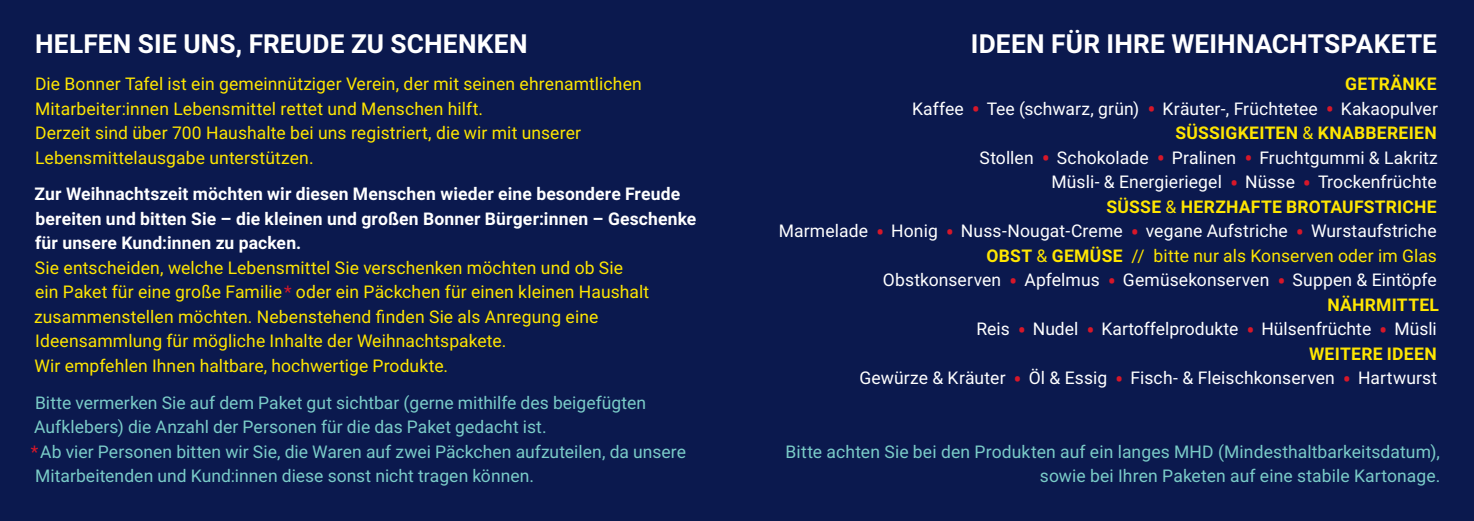
<style>
.page{position:relative;width:1474px;height:521px;background:#fff}
.page>*{position:absolute;margin:0;border:0;box-sizing:border-box;transform-origin:0 0}
.t1{font:700 26.25px "Roboto";letter-spacing:.005em;color:#fff}
.t2{font:17.5px/24.5px "Roboto";letter-spacing:.01em;color:#ffe601}
.t3{font:17.5px/24.5px "Roboto";letter-spacing:.005em;color:#fff;text-align:right}
.t4{font:17.5px/24.5px "Roboto";letter-spacing:.005em;color:#7accc8}
.t5{font:700 17.5px/24.5px "Roboto";letter-spacing:.01em;color:#fff}
.s1{color:#d71729}
.s2{font-weight:700;color:#ffe601}
.s3{font-size:24.5px;color:#d71729}
.s4{color:#ffe601}
</style>
<div class="page">
<div style="left:0;top:0;width:1473px;height:521px;background:#0b194e"></div>
<h1 class="t1" style="left:35px;top:26px;width:494px">HELFEN SIE UNS, FREUDE ZU SCHENKEN</h1>
<p class="t2" style="left:35px;top:71px;width:608px">Die Bonner Tafel ist ein gemeinnütziger Verein, der mit seinen ehrenamtlichen Mitarbeiter:innen Lebensmittel rettet und Menschen hilft.<br>Derzeit sind über 700 Haushalte bei uns registriert, die wir mit unserer Lebensmittelausgabe unterstützen.</p>
<p class="t5" style="left:35px;top:181px;width:663px">Zur Weihnachtszeit möchten wir diesen Menschen wieder eine besondere Freude bereiten und bitten Sie – die kleinen und großen Bonner Bürger:innen – Geschenke für unsere Kund:innen zu packen.</p>
<p class="t2" style="left:34px;top:255px;width:616px">Sie entscheiden, welche Lebensmittel Sie verschenken möchten und ob Sie ein Paket für eine große Familie <span class="s1">*</span> oder ein Päckchen für einen kleinen Haushalt zusammenstellen möchten. Nebenstehend finden Sie als Anregung eine Ideensammlung für mögliche Inhalte der Weihnachtspakete.<br>Wir empfehlen Ihnen haltbare, hochwertige Produkte.</p>
<p class="t4" style="left:31px;top:390px;width:657px">Bitte vermerken Sie auf dem Paket gut sichtbar (gerne mithilfe des beigefügten Aufklebers) die Anzahl der Personen für die das Paket gedacht ist.<br><span class="s1">*</span> Ab vier Personen bitten wir Sie, die Waren auf zwei Päckchen aufzuteilen, da unsere Mitarbeitenden und Kund:innen diese sonst nicht tragen können.</p>
<h1 class="t1" style="left:971px;top:26px;width:467px">IDEEN FÜR IHRE WEIHNACHTSPAKETE</h1>
<p class="t3" style="left:778px;top:71px;width:661px"><span class="s2">GETRÄNKE<br></span>Kaffee <span class="s3">•</span> Tee (schwarz, grün) <span class="s3">•</span> Kräuter-, Früchtetee <span class="s3">•</span> Kakaopulver<br><span class="s2">SÜSSIGKEITEN</span> <span class="s4">&amp;</span> <span class="s2">KNABBEREIEN<br></span>Stollen <span class="s3">•</span> Schokolade <span class="s3">•</span> Pralinen <span class="s3">•</span> Fruchtgummi &amp; Lakritz<br>Müsli- &amp; Energieriegel <span class="s3">•</span> Nüsse <span class="s3">•</span> Trockenfrüchte<br><span class="s2">SÜSSE</span> <span class="s4">&amp;</span> <span class="s2">HERZHAFTE BROTAUFSTRICHE<br></span>Marmelade <span class="s3">•</span> Honig <span class="s3">•</span> Nuss-Nougat-Creme <span class="s3">•</span> vegane Aufstriche <span class="s3">•</span> Wurstaufstriche <span class="s2">OBST</span> <span class="s4">&amp;</span> <span class="s2">GEMÜSE</span> <span class="s4">// bitte nur als Konserven oder im Glas<br></span>Obstkonserven <span class="s3">•</span> Apfelmus <span class="s3">•</span> Gemüsekonserven <span class="s3">•</span> Suppen &amp; Eintöpfe <span class="s2">NÄHRMITTEL<br></span>Reis <span class="s3">•</span> Nudel <span class="s3">•</span> Kartoffelprodukte <span class="s3">•</span> Hülsenfrüchte <span class="s3">•</span> Müsli<br><span class="s2">WEITERE IDEEN<br></span>Gewürze &amp; Kräuter <span class="s3">•</span> Öl &amp; Essig <span class="s3">•</span> Fisch- &amp; Fleischkonserven <span class="s3">•</span> Hartwurst</p>
<p class="t4" style="left:785px;top:439px;width:656px;text-align:right">Bitte achten Sie bei den Produkten auf ein langes MHD (Mindesthaltbarkeitsdatum), sowie bei Ihren Paketen auf eine stabile Kartonage.</p>
</div>
